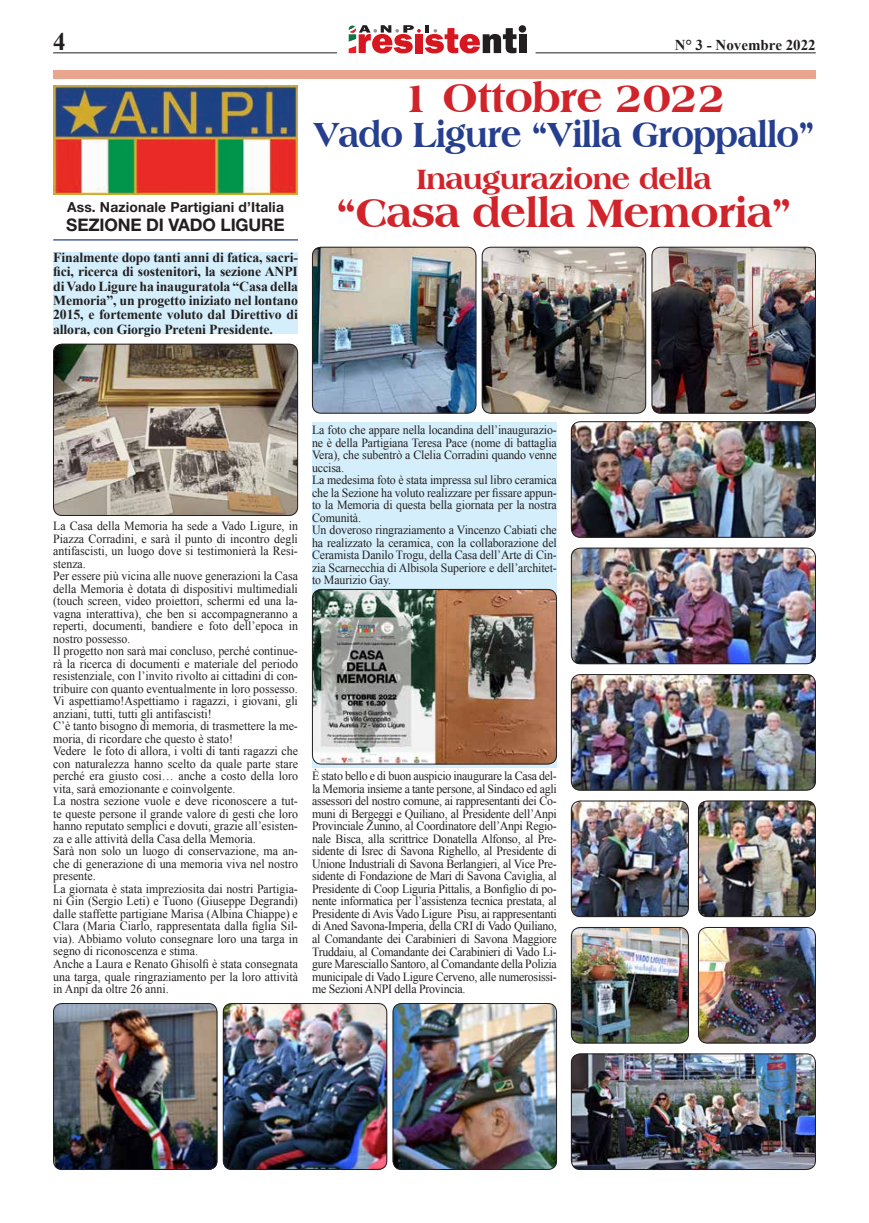
<style>
.page{position:relative;width:869px;height:1223px;background:#fff}
.page>*{position:absolute;margin:0;border:0;box-sizing:border-box;transform-origin:0 0}
.t1{font:800 42.5px "Americana BT";letter-spacing:-.02em;color:#d1232a}
.t2{font:800 37.5px "Americana BT";letter-spacing:-.02em;color:#253f8e;scale:.91 1}
.t3{font:800 30px "Americana BT";letter-spacing:-.02em;color:#d1232a}
.t4{font:700 25px "Times New Roman";color:#231f20}
.t5{font:700 17.38px "Helvetica Neue";letter-spacing:-.01em;color:#231f20}
.t6{font:700 15px "Times New Roman";color:#231f20}
.t7{font:700 13.88px "Helvetica Neue";letter-spacing:.01em;color:#231f20}
.t8{font:700 13.75px/14.4px "Times New Roman";letter-spacing:-.01em;color:#231f20;text-align:justify}
.t9{font:12.5px/12.5px "Times New Roman";color:#231f20;scale:.95 1}
</style>
<div class="page">
<hr style="left:53px;top:53px;width:284px;height:1px;background:#231f20">
<hr style="left:535px;top:53px;width:280px;height:1px;background:#231f20">
<div style="left:518px;top:34px;width:8px;height:19px;background:#231f20"></div>
<svg style="left:348px;top:25px;width:169px;height:29px"></svg>
<div style="left:518px;top:25px;width:8px;height:8px;background:#231f20;border-radius:50%"></div>
<div style="left:312px;top:422px;width:244px;height:345px;background:#d4effb"></div>
<div style="left:53px;top:71px;width:762px;height:8px;background:#eaa58e"></div>
<img style="left:312px;top:589px;width:244px;height:175px">
<div style="left:312px;top:589px;width:244px;height:175px;border:1px solid #231f20;border-radius:9px"></div>
<img style="left:572px;top:421px;width:243px;height:116px">
<div style="left:570px;top:421px;width:245px;height:116px;border:1px solid #231f20;border-radius:9px"></div>
<img style="left:572px;top:548px;width:243px;height:116px">
<div style="left:570px;top:548px;width:245px;height:116px;border:1px solid #231f20;border-radius:9px"></div>
<img style="left:572px;top:674px;width:243px;height:116px">
<div style="left:570px;top:674px;width:245px;height:116px;border:1px solid #231f20;border-radius:9px"></div>
<div style="left:53px;top:252px;width:245px;height:82px;background:#d4effb"></div>
<img style="left:53px;top:85px;width:245px;height:110px">
<img style="left:53px;top:344px;width:245px;height:172px">
<div style="left:53px;top:344px;width:245px;height:172px;border:1px solid #231f20;border-radius:9px"></div>
<img style="left:312px;top:247px;width:164px;height:166px">
<div style="left:312px;top:247px;width:164px;height:166px;border:1px solid #231f20;border-radius:9px"></div>
<img style="left:483px;top:247px;width:162px;height:166px">
<div style="left:481px;top:247px;width:164px;height:166px;border:1px solid #231f20;border-radius:9px"></div>
<img style="left:651px;top:247px;width:164px;height:166px">
<div style="left:651px;top:247px;width:164px;height:166px;border:1px solid #231f20;border-radius:9px"></div>
<img style="left:53px;top:1003px;width:164px;height:166px">
<div style="left:53px;top:1003px;width:164px;height:166px;border:1px solid #231f20;border-radius:9px"></div>
<img style="left:223px;top:1003px;width:164px;height:166px">
<div style="left:223px;top:1003px;width:164px;height:166px;border:1px solid #231f20;border-radius:9px"></div>
<img style="left:392px;top:1003px;width:164px;height:166px">
<div style="left:392px;top:1003px;width:164px;height:166px;border:1px solid #231f20;border-radius:9px"></div>
<hr style="left:53px;top:239px;width:245px;height:1px;background:#253f8e">
<img style="left:572px;top:1053px;width:243px;height:116px">
<div style="left:570px;top:1053px;width:245px;height:116px;border:1px solid #231f20;border-radius:9px"></div>
<img style="left:572px;top:927px;width:116px;height:116px">
<div style="left:570px;top:927px;width:118px;height:116px;border:1px solid #231f20;border-radius:9px"></div>
<img style="left:699px;top:927px;width:116px;height:116px">
<div style="left:697px;top:927px;width:118px;height:116px;border:1px solid #231f20;border-radius:9px"></div>
<img style="left:572px;top:801px;width:116px;height:116px">
<div style="left:570px;top:800px;width:118px;height:117px;border:1px solid #231f20;border-radius:9px"></div>
<img style="left:699px;top:801px;width:116px;height:116px">
<div style="left:697px;top:800px;width:118px;height:117px;border:1px solid #231f20;border-radius:9px"></div>
<h3 class="t4" style="left:53px;top:24px;width:14px">4</h3>
<p class="t6" style="left:674px;top:34px;width:142px">N° 3 - Novembre 2022</p>
<h1 class="t1" style="left:401px;top:73px;width:325px">1 Ottobre 2022</h1>
<h2 class="t2" style="left:313px;top:112px;width:552px">Vado Ligure “Villa Groppallo”</h2>
<h3 class="t3" style="left:416px;top:161px;width:296px">Inaugurazione della</h3>
<h1 class="t1" style="left:336px;top:188px;width:456px">“Casa della Memoria”</h1>
<p class="t8" style="left:53px;top:250px;width:246px">Finalmente dopo tanti anni di fatica, sacri&shy;fici, ricerca di sostenitori, la sezione ANPI di Vado Ligure ha inauguratola “Casa della Memoria”, un progetto iniziato nel lontano 2015, e fortemente voluto dal Direttivo di allora, con Giorgio Preteni Presidente.</p>
<p class="t7" style="left:67px;top:198px;width:218px">Ass. Nazionale Partigiani d’Italia</p>
<h3 class="t5" style="left:66px;top:214px;width:220px">SEZIONE DI VADO LIGURE</h3>
<p class="t9" style="left:53px;top:519px;width:259px">La Casa della Memoria ha sede a Vado Ligure, in Piazza Corradini, e sarà il punto di incontro degli antifascisti, un luogo dove si testimonierà la Resi&shy;stenza.<br>Per essere più vicina alle nuove generazioni la Casa della Memoria è dotata di dispositivi multimediali (touch screen, video proiettori, schermi ed una la&shy;vagna interattiva), che ben si accompagneranno a reperti, documenti, bandiere e foto dell’epoca in nostro possesso.<br>Il progetto non sarà mai concluso, perché continue&shy;rà la ricerca di documenti e materiale del periodo resistenziale, con l’invito rivolto ai cittadini di con&shy;tribuire con quanto eventualmente in loro possesso.<br>Vi aspettiamo!Aspettiamo i ragazzi, i giovani, gli anziani, tutti, tutti gli antifascisti!<br>C’è tanto bisogno di memoria, di trasmettere la me&shy;moria, di ricordare che questo è stato!<br>Vedere le foto di allora, i volti di tanti ragazzi che con naturalezza hanno scelto da quale parte stare perché era giusto cosi… anche a costo della loro vita, sarà emozionante e coinvolgente.<br>La nostra sezione vuole e deve riconoscere a tut&shy;te queste persone il grande valore di gesti che loro hanno reputato semplici e dovuti, grazie all’esisten&shy;za e alle attività della Casa della Memoria.<br>Sarà non solo un luogo di conservazione, ma an&shy;che di generazione di una memoria viva nel nostro presente.<br>La giornata è stata impreziosita dai nostri Partigia&shy;ni Gin (Sergio Leti) e Tuono (Giuseppe Degrandi) dalle staffette partigiane Marisa (Albina Chiappe) e Clara (Maria Ciarlo, rappresentata dalla figlia Sil&shy;via). Abbiamo voluto consegnare loro una targa in segno di riconoscenza e stima.<br>Anche a Laura e Renato Ghisolfi è stata consegnata una targa, quale ringraziamento per la loro attività in Anpi da oltre 26 anni.</p>
<p class="t9" style="left:312px;top:423px;width:259px">La foto che appare nella locandina dell’inaugurazio&shy;ne è della Partigiana Teresa Pace (nome di battaglia Vera), che subentrò a Clelia Corradini quando venne uccisa.<br>La medesima foto è stata impressa sul libro ceramica che la Sezione ha voluto realizzare per fissare appun&shy;to la Memoria di questa bella giornata per la nostra Comunità.<br>Un doveroso ringraziamento a Vincenzo Cabiati che ha realizzato la ceramica, con la collaborazione del Ceramista Danilo Trogu, della Casa dell’Arte di Cin&shy;zia Scarnecchia di Albisola Superiore e dell’architet&shy;to Maurizio Gay.</p>
<p class="t9" style="left:312px;top:769px;width:259px;text-align:justify">È stato bello e di buon auspicio inaugurare la Casa del&shy;la Memoria insieme a tante persone, al Sindaco ed agli assessori del nostro comune, ai rappresentanti dei Co&shy;muni di Bergeggi e Quiliano, al Presidente dell’Anpi Provinciale Zunino, al Coordinatore dell’Anpi Regio&shy;nale Bisca, alla scrittrice Donatella Alfonso, al Pre&shy;sidente di Isrec di Savona Righello, al Presidente di Unione Industriali di Savona Berlangieri, al Vice Pre&shy;sidente di Fondazione de Mari di Savona Caviglia, al Presidente di Coop Liguria Pittalis, a Bonfiglio di po&shy;nente informatica per l’assistenza tecnica prestata, al Presidente di Avis Vado Ligure Pisu, ai rappresentanti di Aned Savona-Imperia, della CRI di Vado Quiliano, al Comandante dei Carabinieri di Savona Maggiore Truddaiu, al Comandante dei Carabinieri di Vado Li&shy;gure Maresciallo Santoro, al Comandante della Polizia municipale di Vado Ligure Cerveno, alle numerosissi&shy;me Sezioni ANPI della Provincia.</p>
</div>
